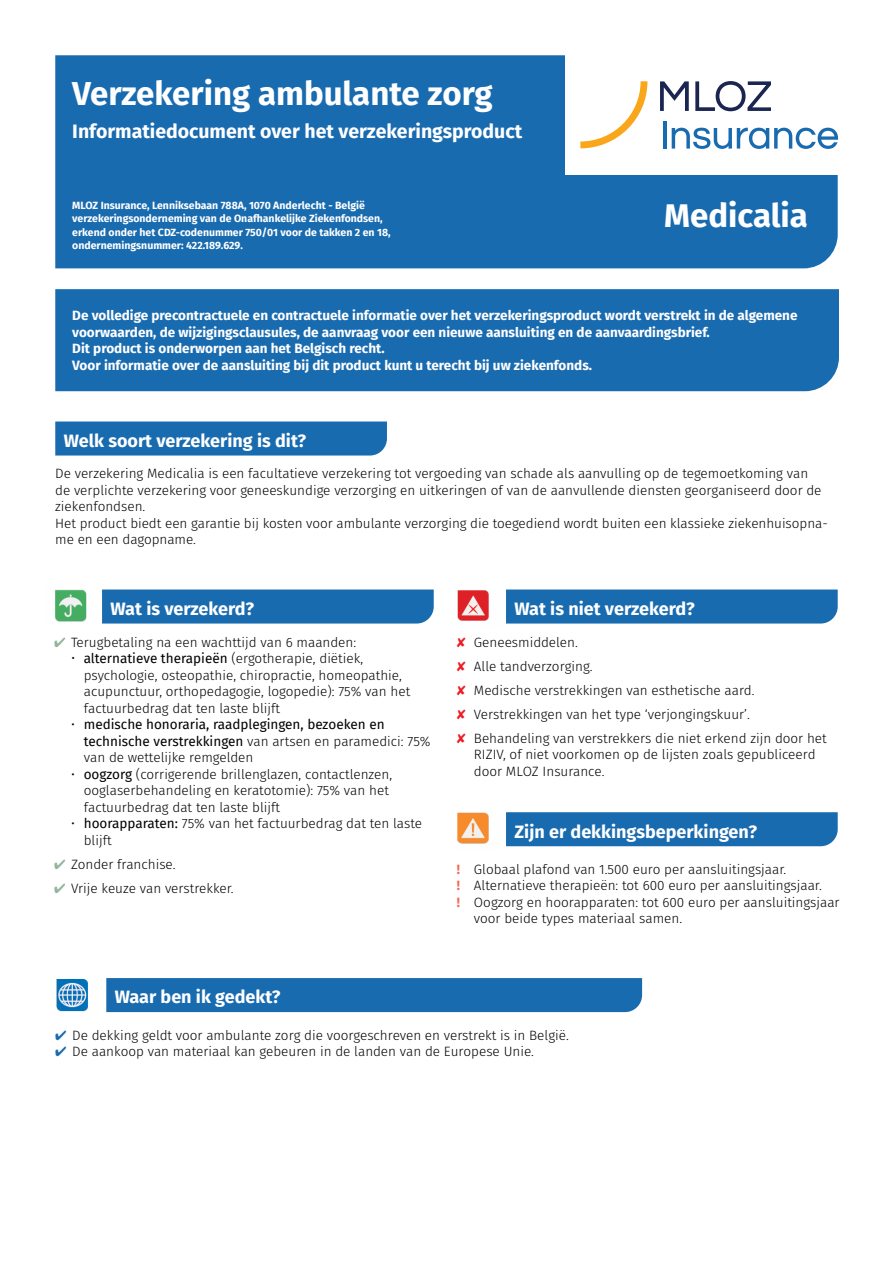
<style>
.page{position:relative;width:893px;height:1263px;background:#fff}
.page>*{position:absolute;margin:0;border:0;box-sizing:border-box;transform-origin:0 0}
.t1{font:700 33px "Fira Sans";color:#fff}
.t2{font:700 19.5px "Fira Sans";color:#fff}
.t3{font:700 18px "Fira Sans";color:#fff}
.t4{font:300 13.5px/16.5px "Fira Sans";color:#000}
.t5{font:700 13.5px/16.5px "Fira Sans";color:#fff}
.t6{font:13.5px/16.5px "Fira Sans";color:#000}
.t7{font:700 10.5px/13.5px "Fira Sans";color:#fff}
.s1{color:#91b69c}
.s2{font-weight:400}
.s3{font-weight:300}
.s4{color:#ed1d24}
.s5{font-weight:700;color:#f26a5b}
.s6{color:#196bb0}
</style>
<div class="page">
<div style="left:55px;top:55px;width:783px;height:213px;background:#196bb0"></div>
<div style="left:55px;top:289px;width:784px;height:102px;background:#196bb0"></div>
<div style="left:55px;top:421px;width:332px;height:34px;background:#196bb0"></div>
<div style="left:102px;top:589px;width:332px;height:34px;background:#196bb0"></div>
<div style="left:506px;top:589px;width:332px;height:34px;background:#196bb0"></div>
<img style="left:55px;top:589px;width:32px;height:33px">
<img style="left:457px;top:590px;width:32px;height:31px">
<div style="left:506px;top:812px;width:332px;height:34px;background:#196bb0"></div>
<img style="left:457px;top:813px;width:32px;height:31px">
<div style="left:106px;top:978px;width:536px;height:34px;background:#196bb0"></div>
<img style="left:56px;top:979px;width:32px;height:33px">
<div style="left:566px;top:51px;width:283px;height:123px;background:#fff"></div>
<svg style="left:580px;top:81px;width:67px;height:67px"></svg>
<svg style="left:660px;top:81px;width:29px;height:30px"></svg>
<svg style="left:695px;top:81px;width:76px;height:30px"></svg>
<hr style="left:663px;top:121px;width:3px;height:28px;background:#196bb0">
<svg style="left:672px;top:128px;width:166px;height:21px"></svg>
<h1 class="t1" style="left:72px;top:65px;width:422px">Verzekering ambulante zorg</h1>
<h2 class="t2" style="left:72px;top:114px;width:451px">Informatiedocument over het verzekeringsproduct</h2>
<p class="t7" style="left:72px;top:198px;width:320px">MLOZ Insurance, Lenniksebaan 788A, 1070 Anderlecht - België verzekeringsonderneming van de Onafhankelijke Ziekenfondsen, erkend onder het CDZ-codenummer 750/01 voor de takken 2 en 18, ondernemingsnummer: 422.189.629.</p>
<h1 class="t1" style="left:664px;top:188px;width:145px">Medicalia</h1>
<p class="t5" style="left:72px;top:306px;width:727px">De volledige precontractuele en contractuele informatie over het verzekeringsproduct wordt verstrekt in de algemene voorwaarden, de wijzigingsclausules, de aanvraag voor een nieuwe aansluiting en de aanvaardingsbrief.<br>Dit product is onderworpen aan het Belgisch recht.<br>Voor informatie over de aansluiting bij dit product kunt u terecht bij uw ziekenfonds.</p>
<h3 class="t3" style="left:64px;top:425px;width:244px">Welk soort verzekering is dit?</h3>
<p class="t4" style="left:55px;top:465px;width:774px">De verzekering Medicalia is een facultatieve verzekering tot vergoeding van schade als aanvulling op de tegemoetkoming van<br>de verplichte verzekering voor geneeskundige verzorging en uitkeringen of van de aanvullende diensten georganiseerd door de ziekenfondsen.<br>Het product biedt een garantie bij kosten voor ambulante verzorging die toegediend wordt buiten een klassieke ziekenhuisopna&shy;me en een dagopname.</p>
<h3 class="t3" style="left:111px;top:593px;width:145px">Wat is verzekerd?</h3>
<h3 class="t3" style="left:514px;top:593px;width:182px">Wat is niet verzekerd?</h3>
<p class="t4" style="left:84px;top:634px;width:328px;text-indent:-30px"><span class="s1">✔</span> Terugbetaling na een wachttijd van 6 maanden: <span class="s2">alternatieve therapieën</span> (ergotherapie, diëtiek, psychologie, osteopathie, chiropractie, homeopathie, acupunctuur, orthopedagogie, logopedie): 75% van het factuurbedrag dat ten laste blijft</p>
<p class="t6" style="left:84px;top:716px;width:348px;text-indent:-13px"><span class="s3">•</span> medische honoraria, raadplegingen, bezoeken en technische verstrekkingen <span class="s3">van artsen en paramedici: 75% van de wettelijke remgelden</span></p>
<p class="t4" style="left:84px;top:765px;width:310px;text-indent:-13px">• <span class="s2">oogzorg</span> (corrigerende brillenglazen, contactlenzen, ooglaserbehandeling en keratotomie): 75% van het factuurbedrag dat ten laste blijft</p>
<p class="t4" style="left:84px;top:815px;width:340px;text-indent:-13px">• <span class="s2">hoorapparaten:</span> 75% van het factuurbedrag dat ten laste blijft</p>
<p class="t4" style="left:54px;top:855px;width:123px"><span class="s1">✔</span> Zonder franchise.</p>
<p class="t4" style="left:54px;top:879px;width:181px"><span class="s1">✔</span> Vrije keuze van verstrekker.</p>
<p class="t4" style="left:457px;top:630px;width:371px;line-height:24px"><span class="s4">✘</span> Geneesmiddelen.<br><span class="s4">✘</span> Alle tandverzorging.<br><span class="s4">✘</span> Medische verstrekkingen van esthetische aard.<br><span class="s4">✘</span> Verstrekkingen van het type ‘verjongingskuur’.<br><span class="s4">✘</span> Behandeling van verstrekkers die niet erkend zijn door het</p>
<p class="t4" style="left:474px;top:746px;width:343px">RIZIV, of niet voorkomen op de lijsten zoals gepubliceerd door MLOZ Insurance.</p>
<h3 class="t3" style="left:514px;top:816px;width:244px">Zijn er dekkingsbeperkingen?</h3>
<p class="t4" style="left:457px;top:861px;width:331px"><span class="s5">!</span> Globaal plafond van 1.500 euro per aansluitingsjaar.</p>
<p class="t4" style="left:457px;top:877px;width:366px"><span class="s5">!</span> Alternatieve therapieën: tot 600 euro per aansluitingsjaar.</p>
<p class="t4" style="left:457px;top:894px;width:384px"><span class="s5">!</span> Oogzorg en hoorapparaten: tot 600 euro per aansluitingsjaar</p>
<p class="t4" style="left:474px;top:910px;width:210px">voor beide types materiaal samen.</p>
<h3 class="t3" style="left:115px;top:982px;width:167px">Waar ben ik gedekt?</h3>
<p class="t4" style="left:55px;top:1026px;width:515px"><span class="s6">✔</span> De dekking geldt voor ambulante zorg die voorgeschreven en verstrekt is in België.</p>
<p class="t4" style="left:55px;top:1043px;width:480px"><span class="s6">✔</span> De aankoop van materiaal kan gebeuren in de landen van de Europese Unie.</p>
</div>
